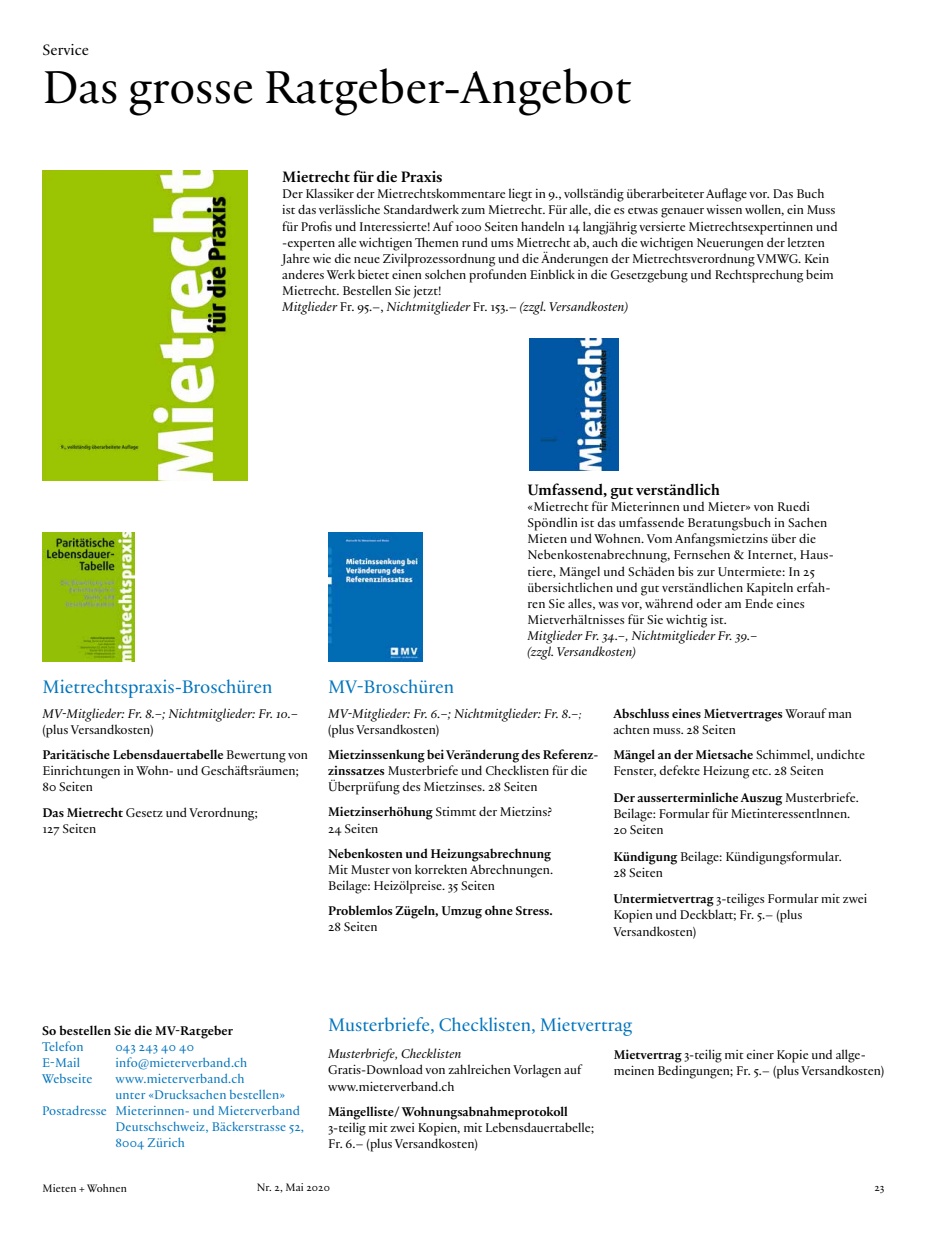
<style>
.page{position:relative;width:927px;height:1234px;background:#fff}
.page>*{position:absolute;margin:0;border:0;box-sizing:border-box;transform-origin:0 0}
.Titel_4___33_0{font:49.5px "Practice";color:#000}
.t1{font:19.5px "Practice";color:#0074bd}
.t2{font:700 16.2px "Practice";color:#000}
.Spitzmarke{font:16.2px "Practice";color:#000}
.Text_2___9_0_Ohne_Ei{font:13.5px/16px "Practice";color:#000}
.Text_2___9_0_Ohne_Ei-2{font:13.5px/16px "Practice Regular Ita";color:#000}
.Text_2___9_0_Ohne_Ei-3{font:13.5px/16px "Practice";letter-spacing:.01em;color:#0074bd}
.Text_2___9_0_Ohne_Ei-4{font:700 13.5px/16px "Practice";color:#000}
.t3{font:11.55px "Practice";letter-spacing:.01em;color:#000}
.s1{font-family:"Practice"}
.s2{font-weight:700}
.s3{font-size:11.25px}
.s4{font-weight:400}
</style>
<div class="page">
<img style="left:43px;top:170px;width:205px;height:310px">
<img style="left:530px;top:338px;width:89px;height:132px">
<img style="left:43px;top:532px;width:91px;height:129px">
<img style="left:329px;top:532px;width:94px;height:129px">
<p class="Spitzmarke" style="left:43px;top:39px;width:48px">Service</p>
<h1 class="Titel_4___33_0" style="left:42px;top:55px;width:591px">Das grosse Ratgeber-Angebot</h1>
<h2 class="t2" style="left:282px;top:165px;width:162px">Mietrecht für die Praxis</h2>
<p class="Text_2___9_0_Ohne_Ei" style="left:282px;top:185px;width:557px">Der Klassiker der Mietrechtskommentare liegt in 9., vollständig überarbeiteter Auflage vor. Das Buch ist das verlässliche Standardwerk zum Mietrecht. Für alle, die es etwas genauer wissen wollen, ein Muss für Profis und Interessierte! Auf 1000 Seiten handeln 14 langjährig versierte Mietrechtsexpertinnen und -experten alle wichtigen Themen rund ums Mietrecht ab, auch die wichtigen Neuerungen der letzten Jahre wie die neue Zivilprozessordnung und die Änderungen der Mietrechtsverordnung VMWG. Kein anderes Werk bietet einen solchen profunden Einblick in die Gesetzgebung und Rechtsprechung beim Mietrecht. Bestellen Sie jetzt!</p>
<p class="Text_2___9_0_Ohne_Ei-2" style="left:282px;top:298px;width:347px">Mitglieder <span class="s1">Fr. 95.–,</span> Nichtmitglieder <span class="s1">Fr. 153.–</span> (zzgl. Versandkosten)</p>
<h2 class="t1" style="left:43px;top:673px;width:231px">Mietrechtspraxis-Broschüren</h2>
<p class="Text_2___9_0_Ohne_Ei-2" style="left:43px;top:705px;width:257px">MV-Mitglieder: Fr. 8.–; Nichtmitglieder: Fr. 10.– <span class="s1">(plus Versandkosten)</span></p>
<p class="Text_2___9_0_Ohne_Ei" style="left:43px;top:746px;width:267px"><span class="s2">Paritätische Lebensdauertabelle</span> Bewertung von<br>Einrichtungen in Wohn- und Geschäftsräumen;<br>80 Seiten</p>
<p class="Text_2___9_0_Ohne_Ei" style="left:43px;top:803px;width:217px"><span class="s2">Das Mietrecht</span> Gesetz und Verordnung;</p>
<p class="Text_2___9_0_Ohne_Ei" style="left:43px;top:819px;width:55px">127 Seiten</p>
<h2 class="t2" style="left:527px;top:478px;width:194px">Umfassend, gut verständlich</h2>
<p class="Text_2___9_0_Ohne_Ei" style="left:527px;top:498px;width:308px">«Mietrecht für Mieterinnen und Mieter» von Ruedi Spöndlin ist das umfassende Beratungsbuch in Sachen Mieten und Wohnen. Vom Anfangsmietzins über die Nebenkostenabrechnung, Fernsehen &amp; Internet, Haus&shy;tiere, Mängel und Schäden bis zur Untermiete: In 25 übersichtlichen und gut verständlichen Kapiteln erfah&shy;ren Sie alles, was vor, während oder am Ende eines Mietverhältnisses für Sie wichtig ist.</p>
<p class="Text_2___9_0_Ohne_Ei-2" style="left:527px;top:627px;width:232px">Mitglieder Fr. 34.–, Nichtmitglieder Fr. 39.–</p>
<p class="Text_2___9_0_Ohne_Ei-2" style="left:527px;top:643px;width:110px">(zzgl. Versandkosten)</p>
<h2 class="t1" style="left:328px;top:673px;width:128px">MV-Broschüren</h2>
<p class="Text_2___9_0_Ohne_Ei-2" style="left:328px;top:705px;width:255px">MV-Mitglieder: Fr. 6.–; Nichtmitglieder: Fr. 8.–<span class="s3">; </span><span class="s1">(plus Versandkosten)</span></p>
<p class="Text_2___9_0_Ohne_Ei" style="left:328px;top:746px;width:272px"><span class="s2">Mietzinssenkung bei Veränderung des Referenz&shy;zinssatzes</span> Musterbriefe und Checklisten für die<br>Überprüfung des Mietzinses. 28 Seiten</p>
<p class="Text_2___9_0_Ohne_Ei" style="left:328px;top:803px;width:226px"><span class="s2">Mietzinserhöhung</span> Stimmt der Mietzins?<br>24 Seiten</p>
<p class="Text_2___9_0_Ohne_Ei" style="left:328px;top:844px;width:227px"><span class="s2">Nebenkosten und Heizungsabrechnung<br></span>Mit Muster von korrekten Abrechnungen.<br>Beilage: Heizölpreise. 35 Seiten</p>
<p class="Text_2___9_0_Ohne_Ei-4" style="left:328px;top:901px;width:226px">Problemlos Zügeln, Umzug ohne Stress.<br><span class="s4">28 Seiten</span></p>
<p class="Text_2___9_0_Ohne_Ei" style="left:613px;top:704px;width:240px"><span class="s2">Abschluss eines Mietvertrages</span> Worauf man achten muss. 28 Seiten</p>
<p class="Text_2___9_0_Ohne_Ei-4" style="left:613px;top:745px;width:253px">Mängel an der Mietsache <span class="s4">Schimmel, undichte</span></p>
<p class="Text_2___9_0_Ohne_Ei" style="left:613px;top:762px;width:212px">Fenster, defekte Heizung etc. 28 Seiten</p>
<p class="Text_2___9_0_Ohne_Ei" style="left:613px;top:788px;width:247px"><span class="s2">Der ausserterminliche Auszug</span> Musterbriefe.<br>Beilage: Formular für Mietinteressentlnnen.<br>20 Seiten</p>
<p class="Text_2___9_0_Ohne_Ei" style="left:613px;top:847px;width:230px"><span class="s2">Kündigung</span> Beilage: Kündigungsformular.<br>28 Seiten</p>
<p class="Text_2___9_0_Ohne_Ei" style="left:613px;top:890px;width:256px"><span class="s2">Untermietvertrag</span> 3-teiliges Formular mit zwei<br>Kopien und Deckblatt; Fr. 5.– (plus<br>Versandkosten)</p>
<h2 class="Text_2___9_0_Ohne_Ei-4" style="left:42px;top:1021px;width:193px">So bestellen Sie die MV-Ratgeber</h2>
<p class="Text_2___9_0_Ohne_Ei-3" style="left:42px;top:1037px;width:43px">Telefon</p>
<p class="Text_2___9_0_Ohne_Ei-3" style="left:116px;top:1037px;width:80px">043 243 40 40</p>
<p class="Text_2___9_0_Ohne_Ei-3" style="left:42px;top:1053px;width:39px">E-Mail</p>
<p class="Text_2___9_0_Ohne_Ei-3" style="left:116px;top:1053px;width:133px">info@mieterverband.ch</p>
<p class="Text_2___9_0_Ohne_Ei-3" style="left:42px;top:1069px;width:52px">Webseite</p>
<p class="Text_2___9_0_Ohne_Ei-3" style="left:116px;top:1069px;width:171px">www.mieterverband.ch<br>unter «Drucksachen bestellen»</p>
<p class="Text_2___9_0_Ohne_Ei-3" style="left:42px;top:1101px;width:264px;text-align:right">Postadresse Mieterinnen- und Mieterverband<br>Deutschschweiz, Bäckerstrasse 52,</p>
<p class="Text_2___9_0_Ohne_Ei-3" style="left:116px;top:1134px;width:71px">8004 Zürich</p>
<h2 class="t1" style="left:328px;top:1011px;width:306px">Musterbriefe, Checklisten, Mietvertrag</h2>
<p class="Text_2___9_0_Ohne_Ei-2" style="left:328px;top:1045px;width:135px">Musterbriefe, Checklisten</p>
<p class="Text_2___9_0_Ohne_Ei" style="left:328px;top:1061px;width:255px">Gratis-Download von zahlreichen Vorlagen auf www.mieterverband.ch</p>
<p class="Text_2___9_0_Ohne_Ei" style="left:328px;top:1102px;width:268px"><span class="s2">Mängelliste/ Wohnungsabnahmeprotokoll<br></span>3-teilig mit zwei Kopien, mit Lebensdauertabelle;<br>Fr. 6.– (plus Versandkosten)</p>
<p class="Text_2___9_0_Ohne_Ei" style="left:614px;top:1046px;width:272px"><span class="s2">Mietvertrag</span> 3-teilig mit einer Kopie und allge&shy;meinen Bedingungen; Fr. 5.– (plus Versandkosten)</p>
<p class="t3" style="left:43px;top:1179px;width:86px">Mieten + Wohnen</p>
<p class="t3" style="left:257px;top:1179px;width:75px">Nr. 2, Mai 2020</p>
<p class="t3" style="left:874px;top:1179px;width:12px">23</p>
</div>
